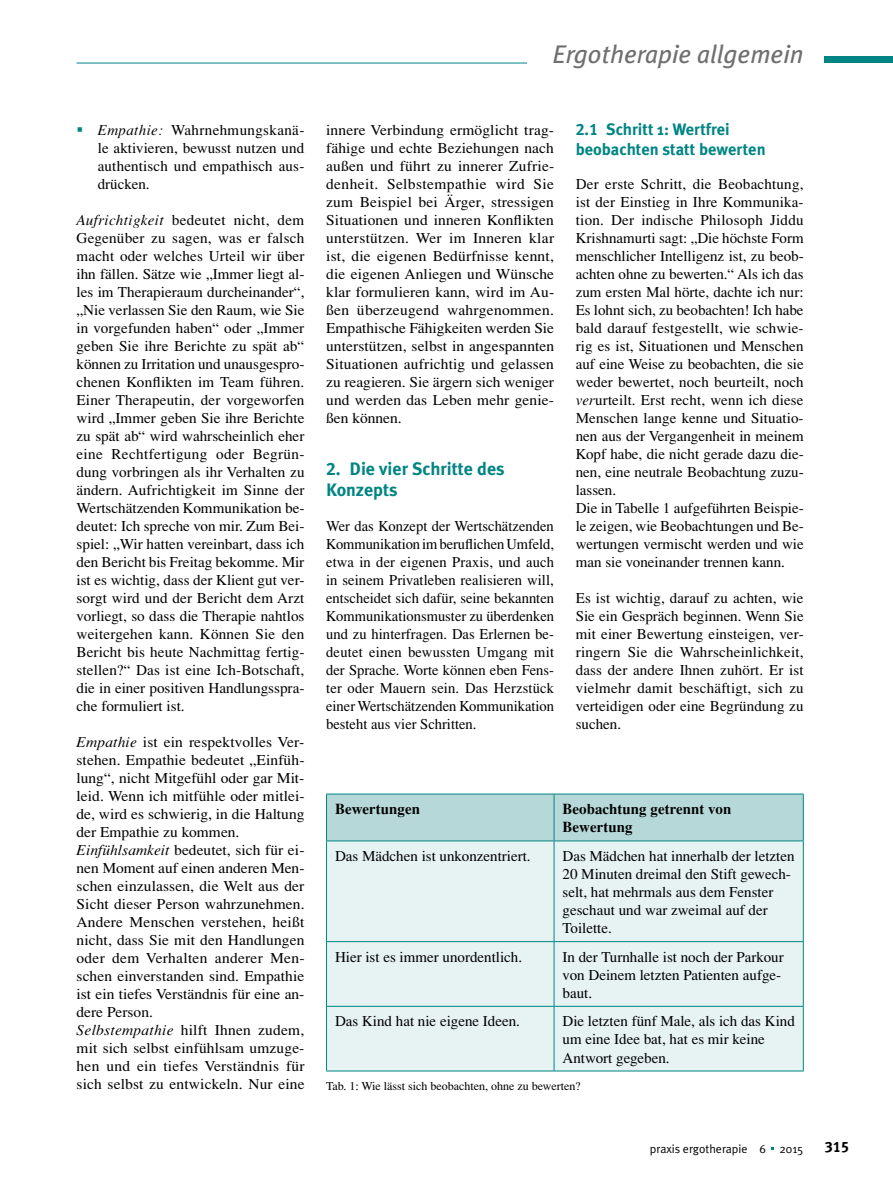
<style>
.page{position:relative;width:893px;height:1191px;background:#fff}
.page>*{position:absolute;margin:0;border:0;box-sizing:border-box;transform-origin:0 0}
.t1{font:italic 25.5px "Meta Plus";color:#6f6f6f}
.t2{font:700 18px/21.6px "Meta Plus";color:#008584}
.t3{font:700 16.5px/19.8px "Meta Plus";color:#008584}
.t4{font:15px/18px "Times";color:#000;text-align:justify}
.t5{font:700 15px/18px "Times";color:#000}
.t6{font:15px "Meta Plus Bold Caps";color:#000}
.t7{font:12px "Times";color:#000}
.t8{font:12px "Meta Plus Normal";color:#000}
.s1{font-style:italic}
.s2{font-family:"Meta Plus Bold Caps";font-weight:400}
</style>
<div class="page">
<hr style="left:77px;top:63px;width:450px;height:1px;background:#008584">
<div style="left:825px;top:57px;width:68px;height:6px;background:#008584"></div>
<div style="left:327px;top:794px;width:476px;height:46px;background:#b6d8d9"></div>
<div style="left:327px;top:841px;width:476px;height:229px;background:#e7f2f3"></div>
<hr style="left:326px;top:793px;width:228px;height:1px;background:#008584">
<hr style="left:326px;top:794px;width:1px;height:46px;background:#008584">
<hr style="left:554px;top:793px;width:250px;height:1px;background:#008584">
<hr style="left:554px;top:794px;width:1px;height:46px;background:#008584">
<hr style="left:803px;top:794px;width:1px;height:46px;background:#008584">
<hr style="left:326px;top:840px;width:228px;height:1px;background:#008584">
<hr style="left:326px;top:841px;width:1px;height:100px;background:#008584">
<hr style="left:554px;top:840px;width:250px;height:1px;background:#008584">
<hr style="left:554px;top:841px;width:1px;height:100px;background:#008584">
<hr style="left:803px;top:841px;width:1px;height:100px;background:#008584">
<hr style="left:326px;top:941px;width:228px;height:1px;background:#008584">
<hr style="left:326px;top:942px;width:1px;height:64px;background:#008584">
<hr style="left:554px;top:941px;width:250px;height:1px;background:#008584">
<hr style="left:554px;top:942px;width:1px;height:64px;background:#008584">
<hr style="left:803px;top:942px;width:1px;height:64px;background:#008584">
<hr style="left:326px;top:1006px;width:228px;height:1px;background:#008584">
<hr style="left:326px;top:1006px;width:1px;height:64px;background:#008584">
<hr style="left:554px;top:1006px;width:250px;height:1px;background:#008584">
<hr style="left:554px;top:1006px;width:1px;height:64px;background:#008584">
<hr style="left:803px;top:1006px;width:1px;height:64px;background:#008584">
<hr style="left:326px;top:1070px;width:228px;height:1px;background:#008584">
<hr style="left:554px;top:1070px;width:250px;height:1px;background:#008584">
<h1 class="t1" style="left:552px;top:39px;width:253px">Ergotherapie allgemein</h1>
<p class="t4" style="left:98px;top:121px;width:208px"><span class="s1">Empathie:</span> Wahrnehmungskanä&shy;le aktivieren, bewusst nutzen und authentisch und empathisch aus&shy;drücken.</p>
<p class="t4" style="left:77px;top:211px;width:230px"><span class="s1">Aufrichtigkeit</span> bedeutet nicht, dem Gegenüber zu sagen, was er falsch macht oder welches Urteil wir über ihn fällen. Sätze wie „Immer liegt al&shy;les im Therapieraum durcheinander“, „Nie verlassen Sie den Raum, wie Sie in vorgefunden haben“ oder „Immer geben Sie ihre Berichte zu spät ab“ können zu Irritation und unausgespro&shy;chenen Konflikten im Team führen.<br>Einer Therapeutin, der vorgeworfen wird „Immer geben Sie ihre Berichte zu spät ab“ wird wahrscheinlich eher eine Rechtfertigung oder Begrün&shy;dung vorbringen als ihr Verhalten zu ändern. Aufrichtigkeit im Sinne der Wertschätzenden Kommunikation be&shy;deutet: Ich spreche von mir. Zum Bei&shy;spiel: „Wir hatten vereinbart, dass ich den Bericht bis Freitag bekomme. Mir ist es wichtig, dass der Klient gut ver&shy;sorgt wird und der Bericht dem Arzt vorliegt, so dass die Therapie nahtlos weitergehen kann. Können Sie den Bericht bis heute Nachmittag fertig&shy;stellen?“ Das ist eine Ich-Botschaft, die in einer positiven Handlungsspra&shy;che formuliert ist.</p>
<p class="t4" style="left:77px;top:733px;width:230px;text-align:left"><span class="s1">Empathie</span> ist ein respektvolles Ver&shy;stehen. Empathie bedeutet „Einfüh&shy;lung“, nicht Mitgefühl oder gar Mit&shy;leid. Wenn ich mitfühle oder mitlei&shy;de, wird es schwierig, in die Haltung der Empathie zu kommen.<br><span class="s1">Einfühlsamkeit</span> bedeutet, sich für ei&shy;nen Moment auf einen anderen Men&shy;schen einzulassen, die Welt aus der Sicht dieser Person wahrzunehmen.<br>Andere Menschen verstehen, heißt nicht, dass Sie mit den Handlungen oder dem Verhalten anderer Men&shy;schen einverstanden sind. Empathie ist ein tiefes Verständnis für eine an&shy;dere Person.<br><span class="s1">Selbstempathie</span> hilft Ihnen zudem, mit sich selbst einfühlsam umzuge&shy;hen und ein tiefes Verständnis für sich selbst zu entwickeln. Nur eine</p>
<p class="t4" style="left:326px;top:121px;width:230px">innere Verbindung ermöglicht trag&shy;fähige und echte Beziehungen nach außen und führt zu innerer Zufrie&shy;denheit. Selbstempathie wird Sie zum Beispiel bei Ärger, stressigen Situationen und inneren Konflikten unterstützen. Wer im Inneren klar ist, die eigenen Bedürfnisse kennt, die eigenen Anliegen und Wünsche klar formulieren kann, wird im Au&shy;ßen überzeugend wahrgenommen.<br>Empathische Fähigkeiten werden Sie unterstützen, selbst in angespannten Situationen aufrichtig und gelassen zu reagieren. Sie ärgern sich weniger und werden das Leben mehr genie&shy;ßen können.</p>
<p class="t2" style="left:326px;top:457px;width:180px"><span class="s2">2.</span> Die vier Schritte des<br>Konzepts</p>
<p class="t4" style="left:326px;top:517px;width:229px">Wer das Konzept der Wertschätzenden Kommunikation im beruflichen Umfeld, etwa in der eigenen Praxis, und auch in seinem Privatleben realisieren will, entscheidet sich dafür, seine bekannten Kommunikationsmuster zu überdenken und zu hinterfragen. Das Erlernen be&shy;deutet einen bewussten Umgang mit der Sprache. Worte können eben Fens&shy;ter oder Mauern sein. Das Herzstück einer Wertschätzenden Kommunikation besteht aus vier Schritten.</p>
<p class="t3" style="left:576px;top:119px;width:191px"><span class="s2">2.1</span> Schritt 1: Wertfrei beobachten statt bewerten</p>
<p class="t4" style="left:576px;top:175px;width:229px;text-align:left">Der erste Schritt, die Beobachtung, ist der Einstieg in Ihre Kommunika&shy;tion. Der indische Philosoph Jiddu Krishnamurti sagt: „Die höchste Form menschlicher Intelligenz ist, zu beob&shy;achten ohne zu bewerten.“ Als ich das zum ersten Mal hörte, dachte ich nur:<br>Es lohnt sich, zu beobachten! Ich habe bald darauf festgestellt, wie schwie&shy;rig es ist, Situationen und Menschen auf eine Weise zu beobachten, die sie weder bewertet, noch beurteilt, noch <span class="s1">ver</span>urteilt. Erst recht, wenn ich diese Menschen lange kenne und Situatio&shy;nen aus der Vergangenheit in meinem Kopf habe, die nicht gerade dazu die&shy;nen, eine neutrale Beobachtung zuzu&shy;lassen.<br>Die in Tabelle 1 aufgeführten Beispie&shy;le zeigen, wie Beobachtungen und Be&shy;wertungen vermischt werden und wie man sie voneinander trennen kann.</p>
<p class="t4" style="left:576px;top:589px;width:230px">Es ist wichtig, darauf zu achten, wie Sie ein Gespräch beginnen. Wenn Sie mit einer Bewertung einsteigen, ver&shy;ringern Sie die Wahrscheinlichkeit, dass der andere Ihnen zuhört. Er ist vielmehr damit beschäftigt, sich zu verteidigen oder eine Begründung zu suchen.</p>
<p class="t5" style="left:335px;top:800px;width:86px">Bewertungen</p>
<p class="t5" style="left:563px;top:800px;width:170px">Beobachtung getrennt von<br>Bewertung</p>
<p class="t4" style="left:335px;top:847px;width:197px">Das Mädchen ist unkonzentriert.</p>
<p class="t4" style="left:563px;top:847px;width:234px;text-align:left">Das Mädchen hat innerhalb der letzten<br>20 Minuten dreimal den Stift gewech&shy;selt, hat mehrmals aus dem Fenster geschaut und war zweimal auf der<br>Toilette.</p>
<p class="t4" style="left:335px;top:947px;width:189px">Hier ist es immer unordentlich.</p>
<p class="t4" style="left:563px;top:947px;width:223px;text-align:left">In der Turnhalle ist noch der Parkour von Deinem letzten Patienten aufge&shy;baut.</p>
<p class="t4" style="left:335px;top:1012px;width:186px">Das Kind hat nie eigene Ideen.</p>
<p class="t4" style="left:563px;top:1012px;width:234px;text-align:left">Die letzten fünf Male, als ich das Kind um eine Idee bat, hat es mir keine<br>Antwort gegeben.</p>
<p class="t7" style="left:326px;top:1079px;width:256px">Tab. 1: Wie lässt sich beobachten, ohne zu bewerten?</p>
<p class="t8" style="left:650px;top:1141px;width:155px">praxis ergotherapie 6 2015</p>
<p class="t6" style="left:825px;top:1138px;width:26px">315</p>
</div>
